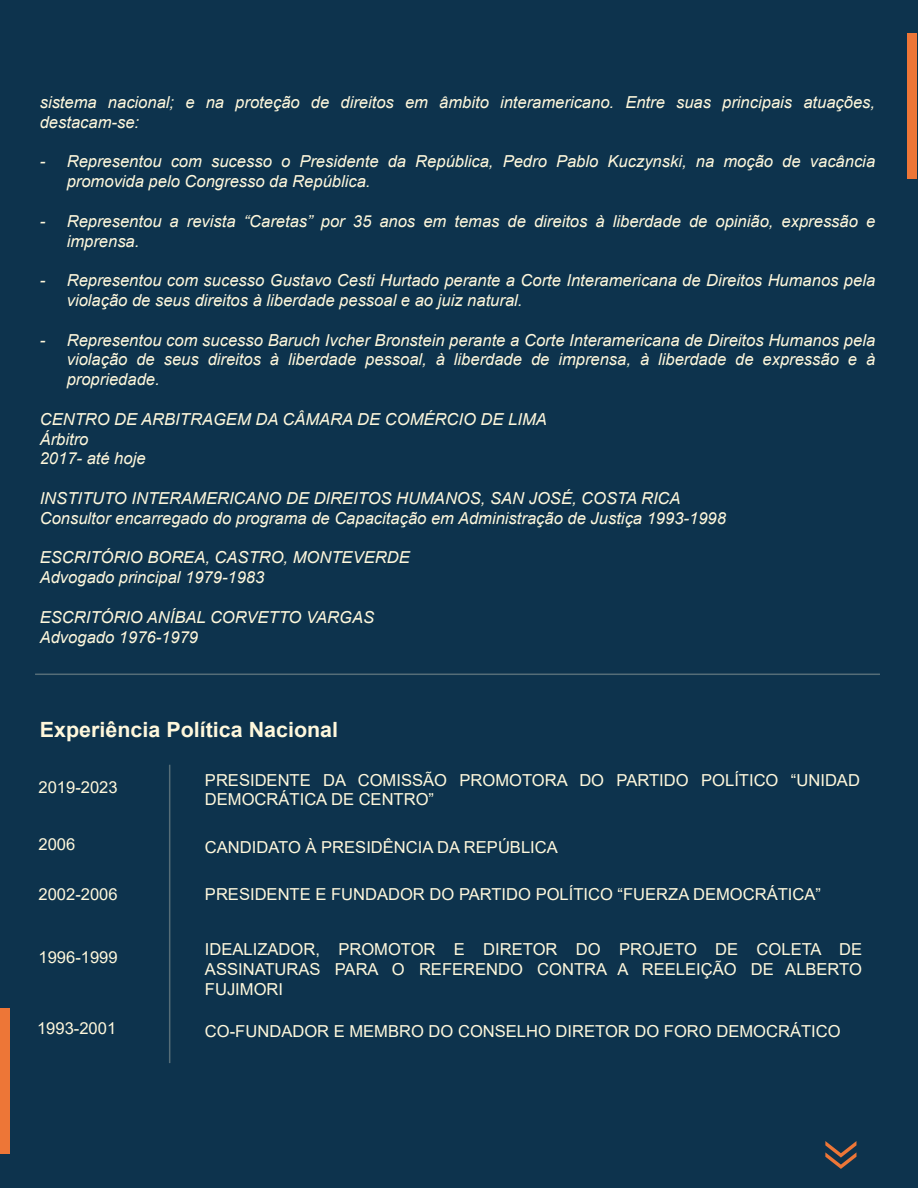
<style>
.page{position:relative;width:918px;height:1188px;background:#0d334d}
.page>*{position:absolute;margin:0;border:0;box-sizing:border-box;transform-origin:0 0}
.t1{font:700 21px "Arial";color:#fff8dc}
.t2{font:italic 16.5px/19.8px "Arial";color:#fff8dc}
.t3{font:16.5px/19.8px "Arial";color:#fff8dc}
</style>
<div class="page">
<div style="left:907px;top:33px;width:10px;height:146px;background:#ed7637"></div>
<div style="left:0;top:1008px;width:9px;height:146px;background:#ed7637"></div>
<svg style="left:825px;top:1141px;width:31px;height:28px"></svg>
<hr style="left:35px;top:674px;width:845px;height:1px;background:#fff8dc">
<hr style="left:169px;top:765px;width:1px;height:298px;background:#fff8dc">
<p class="t2" style="left:40px;top:92px;width:837px">sistema nacional; e na proteção de direitos em âmbito interamericano. Entre suas principais atuações, destacam-se:</p>
<p class="t2" style="left:67px;top:152px;width:810px;text-indent:-27px">- Representou com sucesso o Presidente da República, Pedro Pablo Kuczynski, na moção de vacância promovida pelo Congresso da República.</p>
<p class="t2" style="left:67px;top:211px;width:810px;text-indent:-27px">- Representou a revista “Caretas” por 35 anos em temas de direitos à liberdade de opinião, expressão e imprensa.</p>
<p class="t2" style="left:67px;top:271px;width:810px;text-indent:-27px">- Representou com sucesso Gustavo Cesti Hurtado perante a Corte Interamericana de Direitos Humanos pela violação de seus direitos à liberdade pessoal e ao juiz natural.</p>
<p class="t2" style="left:67px;top:330px;width:810px;text-align:justify;text-indent:-27px">- Representou com sucesso Baruch Ivcher Bronstein perante a Corte Interamericana de Direitos Humanos pela violação de seus direitos à liberdade pessoal, à liberdade de imprensa, à liberdade de expressão e à propriedade.</p>
<p class="t2" style="left:40px;top:409px;width:509px">CENTRO DE ARBITRAGEM DA CÂMARA DE COMÉRCIO DE LIMA<br>Árbitro<br>2017- até hoje</p>
<p class="t2" style="left:40px;top:488px;width:688px">INSTITUTO INTERAMERICANO DE DIREITOS HUMANOS, SAN JOSÉ, COSTA RICA<br>Consultor encarregado do programa de Capacitação em Administração de Justiça 1993-1998</p>
<p class="t2" style="left:40px;top:548px;width:372px">ESCRITÓRIO BOREA, CASTRO, MONTEVERDE<br>Advogado principal 1979-1983</p>
<p class="t2" style="left:40px;top:607px;width:336px">ESCRITÓRIO ANÍBAL CORVETTO VARGAS<br>Advogado 1976-1979</p>
<p class="t1" style="left:40px;top:715px;width:300px">Experiência Política Nacional</p>
<p class="t3" style="left:39px;top:777px;width:81px">2019-2023</p>
<p class="t3" style="left:39px;top:834px;width:38px">2006</p>
<p class="t3" style="left:39px;top:884px;width:81px">2002-2006</p>
<p class="t3" style="left:39px;top:948px;width:81px">1996-1999</p>
<p class="t3" style="left:37px;top:1018px;width:81px">1993-2001</p>
<p class="t3" style="left:205px;top:770px;width:657px">PRESIDENTE DA COMISSÃO PROMOTORA DO PARTIDO POLÍTICO “UNIDAD<br>DEMOCRÁTICA DE CENTRO”</p>
<p class="t3" style="left:205px;top:837px;width:354px">CANDIDATO À PRESIDÊNCIA DA REPÚBLICA</p>
<p class="t3" style="left:205px;top:885px;width:618px">PRESIDENTE E FUNDADOR DO PARTIDO POLÍTICO “FUERZA DEMOCRÁTICA”</p>
<p class="t3" style="left:205px;top:939px;width:659px;text-align:justify">IDEALIZADOR, PROMOTOR E DIRETOR DO PROJETO DE COLETA DE ASSINATURAS PARA O REFERENDO CONTRA A REELEIÇÃO DE ALBERTO FUJIMORI</p>
<p class="t3" style="left:205px;top:1021px;width:637px">CO-FUNDADOR E MEMBRO DO CONSELHO DIRETOR DO FORO DEMOCRÁTICO</p>
</div>
